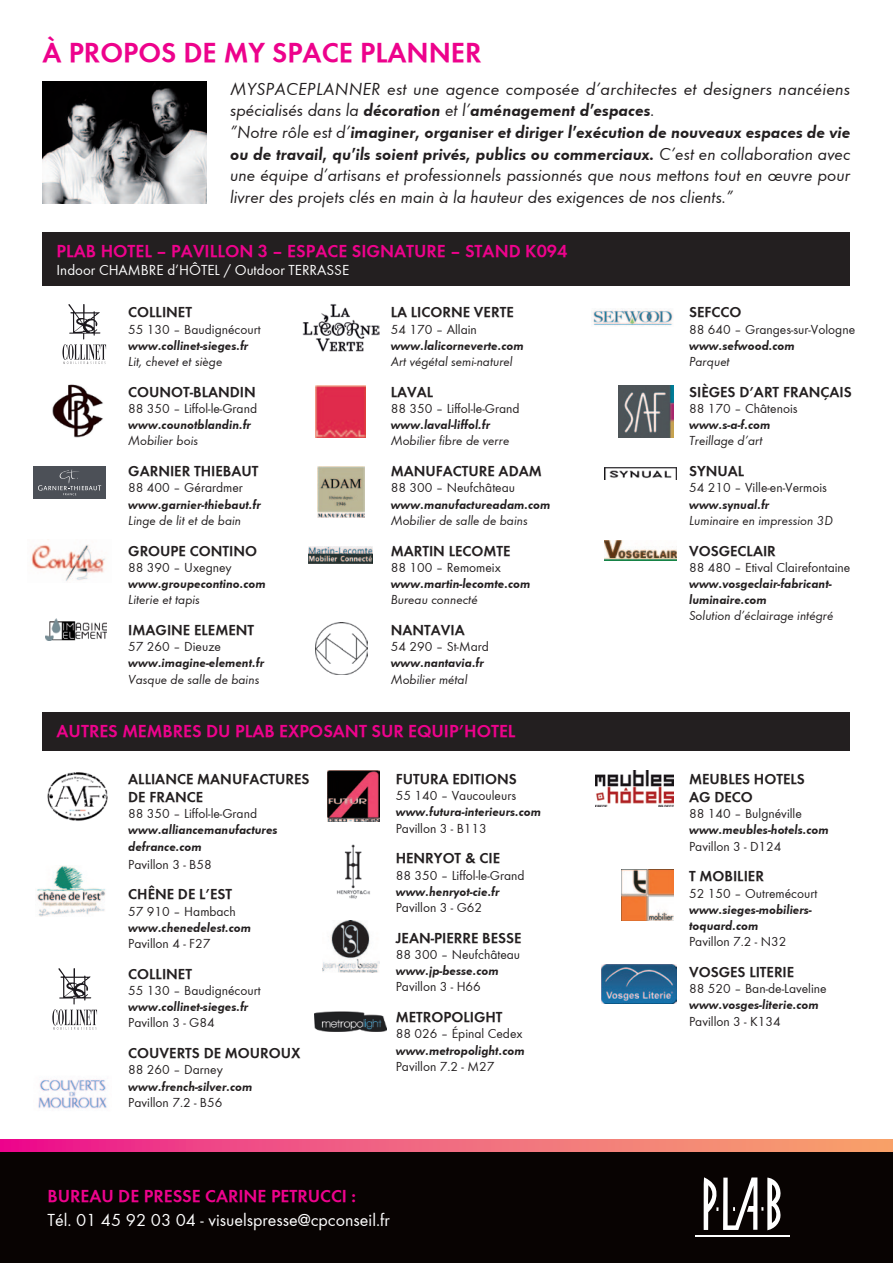
<style>
.page{position:relative;width:893px;height:1263px;background:#fff}
.page>*{position:absolute;margin:0;border:0;box-sizing:border-box;transform-origin:0 0}
.t1{font:700 28.5px "Function";color:#ed028c}
.t2{font:italic 18px/21.6px "Function";letter-spacing:.005em;color:#231f20}
.t3{font:700 18px "Function";color:#ed028c}
.t4{font:18px "Function";color:#fff}
.t5{font:700 15px/18px "Function";color:#231f20}
.t6{font:15px "Function";color:#fff}
.t7{font:13.5px/16.2px "Function";color:#231f20}
.t8{font:italic 700 13.5px/16.2px "Function";color:#231f20}
.t9{font:italic 13.5px/16.2px "Function";color:#231f20}
.s1{font-weight:700}
.s2{font-weight:400;font-style:normal}
.s3{font-weight:400}
.s4{font-weight:700;font-style:italic}
.s5{font-style:italic}
.s6{font-style:normal}
</style>
<div class="page">
<div style="left:42px;top:233px;width:808px;height:53px;background:#231f20"></div>
<svg style="left:0;top:1140px;width:893px;height:13px"></svg>
<div style="left:0;top:1153px;width:893px;height:110px;background:#080302"></div>
<svg style="left:703px;top:1177px;width:78px;height:53px"></svg>
<hr style="left:695px;top:1235px;width:94px;height:1px;background:#fff">
<img style="left:47px;top:772px;width:61px;height:49px">
<svg style="left:52px;top:968px;width:45px;height:62px"></svg>
<div style="left:33px;top:466px;width:73px;height:33px;background:#4c5057"></div>
<svg style="left:38px;top:469px;width:63px;height:26px"></svg>
<img style="left:31px;top:539px;width:74px;height:42px">
<img style="left:45px;top:619px;width:61px;height:21px">
<img style="left:317px;top:466px;width:47px;height:51px">
<img style="left:309px;top:546px;width:64px;height:17px">
<img style="left:605px;top:540px;width:72px;height:20px">
<img style="left:42px;top:82px;width:164px;height:121px">
<img style="left:37px;top:865px;width:69px;height:52px">
<img style="left:38px;top:1079px;width:69px;height:30px">
<img style="left:328px;top:770px;width:51px;height:51px">
<img style="left:336px;top:844px;width:34px;height:55px">
<img style="left:322px;top:921px;width:57px;height:51px">
<img style="left:314px;top:1011px;width:73px;height:20px">
<img style="left:595px;top:770px;width:78px;height:36px">
<img style="left:622px;top:869px;width:51px;height:52px">
<img style="left:602px;top:964px;width:74px;height:40px">
<img style="left:52px;top:384px;width:51px;height:53px">
<svg style="left:62px;top:304px;width:44px;height:60px"></svg>
<img style="left:303px;top:304px;width:76px;height:48px">
<img style="left:316px;top:386px;width:50px;height:51px">
<img style="left:316px;top:623px;width:51px;height:51px">
<img style="left:593px;top:310px;width:80px;height:16px">
<img style="left:618px;top:386px;width:55px;height:51px">
<img style="left:604px;top:467px;width:72px;height:13px">
<div style="left:42px;top:712px;width:808px;height:39px;background:#231f20"></div>
<p class="t1" style="left:42px;top:36px;width:440px">À PROPOS DE MY SPACE PLANNER</p>
<p class="t2" style="left:230px;top:78px;width:622px">MYSPACEPLANNER est une agence composée d’architectes et designers nancéiens spécialisés dans la <span class="s1">décoration</span> et l’<span class="s1">aménagement d’espaces</span>.</p>
<p class="t2" style="left:230px;top:121px;width:622px;text-align:justify">”Notre rôle est d’<span class="s1">imaginer, organiser et diriger l’exécution de nouveaux espaces de vie ou de travail, qu’ils soient privés, publics ou commerciaux.</span> C’est en collaboration avec une équipe d’artisans et professionnels passionnés que nous mettons tout en œuvre pour livrer des projets clés en main à la hauteur des exigences de nos clients.”</p>
<p class="t3" style="left:57px;top:241px;width:512px">PLAB HOTEL – PAVILLON 3 – ESPACE SIGNATURE – STAND K094</p>
<p class="t6" style="left:57px;top:262px;width:294px">Indoor CHAMBRE d’HÔTEL / Outdoor TERRASSE</p>
<p class="t5" style="left:128px;top:303px;width:65px">COLLINET</p>
<p class="t8" style="left:128px;top:321px;width:134px"><span class="s2">55 130 – Baudignécourt </span>www.collinet-sieges.fr<br><span class="s3">Lit, chevet et siège</span></p>
<p class="t5" style="left:128px;top:383px;width:129px">COUNOT-BLANDIN</p>
<p class="t7" style="left:128px;top:400px;width:130px">88 350 – Liffol-le-Grand <span class="s4">www.counotblandin.fr<br></span><span class="s5">Mobilier bois</span></p>
<p class="t5" style="left:128px;top:462px;width:132px">GARNIER THIEBAUT</p>
<p class="t8" style="left:128px;top:480px;width:134px"><span class="s2">88 400 – Gérardmer </span>www.garnier-thiebaut.fr<br><span class="s3">Linge de lit et de bain</span></p>
<p class="t5" style="left:128px;top:541px;width:130px">GROUPE CONTINO</p>
<p class="t8" style="left:128px;top:559px;width:139px"><span class="s2">88 390 – Uxegney </span>www.groupecontino.com<br><span class="s3">Literie et tapis</span></p>
<p class="t5" style="left:128px;top:621px;width:127px">IMAGINE ELEMENT</p>
<p class="t8" style="left:128px;top:638px;width:137px"><span class="s2">57 260 – Dieuze </span>www.imagine-element.fr<br><span class="s3">Vasque de salle de bains</span></p>
<p class="t5" style="left:391px;top:303px;width:125px">LA LICORNE VERTE</p>
<p class="t8" style="left:391px;top:321px;width:134px"><span class="s2">54 170 – Allain </span>www.lalicorneverte.com<br><span class="s3">Art végétal semi-naturel</span></p>
<p class="t5" style="left:391px;top:383px;width:44px">LAVAL</p>
<p class="t7" style="left:391px;top:400px;width:130px">88 350 – Liffol-le-Grand <span class="s4">www.laval-liffol.fr<br></span><span class="s5">Mobilier fibre de verre</span></p>
<p class="t5" style="left:391px;top:462px;width:153px">MANUFACTURE ADAM</p>
<p class="t8" style="left:391px;top:480px;width:161px"><span class="s2">88 300 – Neufchâteau </span>www.manufactureadam.com<br><span class="s3">Mobilier de salle de bains</span></p>
<p class="t5" style="left:391px;top:541px;width:121px">MARTIN LECOMTE</p>
<p class="t8" style="left:391px;top:559px;width:141px"><span class="s2">88 100 – Remomeix </span>www.martin-lecomte.com<br><span class="s3">Bureau connecté</span></p>
<p class="t5" style="left:391px;top:621px;width:76px">NANTAVIA</p>
<p class="t8" style="left:391px;top:638px;width:100px"><span class="s2">54 290 – St-Mard </span>www.nantavia.fr<br><span class="s3">Mobilier métal</span></p>
<p class="t3" style="left:57px;top:720px;width:460px">AUTRES MEMBRES DU PLAB EXPOSANT SUR EQUIP’HOTEL</p>
<p class="t5" style="left:396px;top:770px;width:122px">FUTURA EDITIONS</p>
<p class="t7" style="left:396px;top:788px;width:147px">55 140 – Vaucouleurs <span class="s4">www.futura-interieurs.com<br></span>Pavillon 3 - B113</p>
<p class="t5" style="left:396px;top:849px;width:106px">HENRYOT &amp; CIE</p>
<p class="t7" style="left:396px;top:867px;width:130px">88 350 – Liffol-le-Grand <span class="s4">www.henryot-cie.fr<br></span>Pavillon 3 - G62</p>
<p class="t5" style="left:396px;top:929px;width:127px">JEAN-PIERRE BESSE</p>
<p class="t7" style="left:396px;top:946px;width:126px">88 300 – Neufchâteau <span class="s4">www.jp-besse.com<br></span>Pavillon 3 - H66</p>
<p class="t5" style="left:396px;top:1008px;width:108px">METROPOLIGHT</p>
<p class="t7" style="left:396px;top:1026px;width:130px">88 026 – Épinal Cedex <span class="s4">www.metropolight.com<br></span>Pavillon 7.2 - M27</p>
<p class="t5" style="left:128px;top:770px;width:183px">ALLIANCE MANUFACTURES<br>DE FRANCE</p>
<p class="t8" style="left:128px;top:806px;width:151px"><span class="s2">88 350 – Liffol-le-Grand </span>www.alliancemanufactures defrance.com</p>
<p class="t7" style="left:128px;top:856px;width:85px">Pavillon 3 - B58</p>
<p class="t5" style="left:128px;top:885px;width:105px">CHÊNE DE L’EST</p>
<p class="t7" style="left:128px;top:903px;width:124px">57 910 – Hambach <span class="s4">www.chenedelest.com<br></span>Pavillon 4 - F27</p>
<p class="t5" style="left:128px;top:965px;width:65px">COLLINET</p>
<p class="t7" style="left:128px;top:982px;width:134px">55 130 – Baudignécourt <span class="s4">www.collinet-sieges.fr<br></span>Pavillon 3 - G84</p>
<p class="t5" style="left:128px;top:1044px;width:174px">COUVERTS DE MOUROUX</p>
<p class="t7" style="left:128px;top:1062px;width:126px">88 260 – Darney <span class="s4">www.french-silver.com<br></span>Pavillon 7.2 - B56</p>
<p class="t3" style="left:47px;top:1185px;width:310px">BUREAU DE PRESSE CARINE PETRUCCI :</p>
<p class="t4" style="left:47px;top:1210px;width:344px">Tél. 01 45 92 03 04 - visuelspresse@cpconseil.fr</p>
<p class="t5" style="left:689px;top:303px;width:54px">SEFCCO</p>
<p class="t7" style="left:689px;top:321px;width:168px">88 640 – Granges-sur-Vologne <span class="s4">www.sefwood.com<br></span><span class="s5">Parquet</span></p>
<p class="t5" style="left:689px;top:383px;width:164px">SIÈGES D’ART FRANÇAIS</p>
<p class="t7" style="left:689px;top:400px;width:110px">88 170 – Châtenois <span class="s4">www.s-a-f.com<br></span><span class="s5">Treillage d’art</span></p>
<p class="t5" style="left:689px;top:462px;width:57px">SYNUAL</p>
<p class="t9" style="left:689px;top:480px;width:145px"><span class="s6">54 210 – Ville-en-Vermois </span><span class="s1">www.synual.fr<br></span>Luminaire en impression 3D</p>
<p class="t5" style="left:689px;top:541px;width:88px">VOSGECLAIR</p>
<p class="t8" style="left:689px;top:559px;width:163px"><span class="s2">88 480 – Etival Clairefontaine </span>www.vosgeclair-fabricant&shy;luminaire.com<br><span class="s3">Solution d’éclairage intégré</span></p>
<p class="t5" style="left:689px;top:770px;width:117px">MEUBLES HOTELS<br>AG DECO</p>
<p class="t7" style="left:689px;top:806px;width:141px">88 140 – Bulgnéville <span class="s4">www.meubles-hotels.com<br></span>Pavillon 3 - D124</p>
<p class="t5" style="left:689px;top:867px;width:76px">T MOBILIER</p>
<p class="t7" style="left:689px;top:885px;width:130px">52 150 – Outremécourt <span class="s4">www.sieges-mobiliers&shy;toquard.com<br></span>Pavillon 7.2 - N32</p>
<p class="t5" style="left:689px;top:963px;width:107px">VOSGES LITERIE</p>
<p class="t7" style="left:689px;top:980px;width:139px">88 520 – Ban-de-Laveline <span class="s4">www.vosges-literie.com<br></span>Pavillon 3 - K134</p>
</div>
